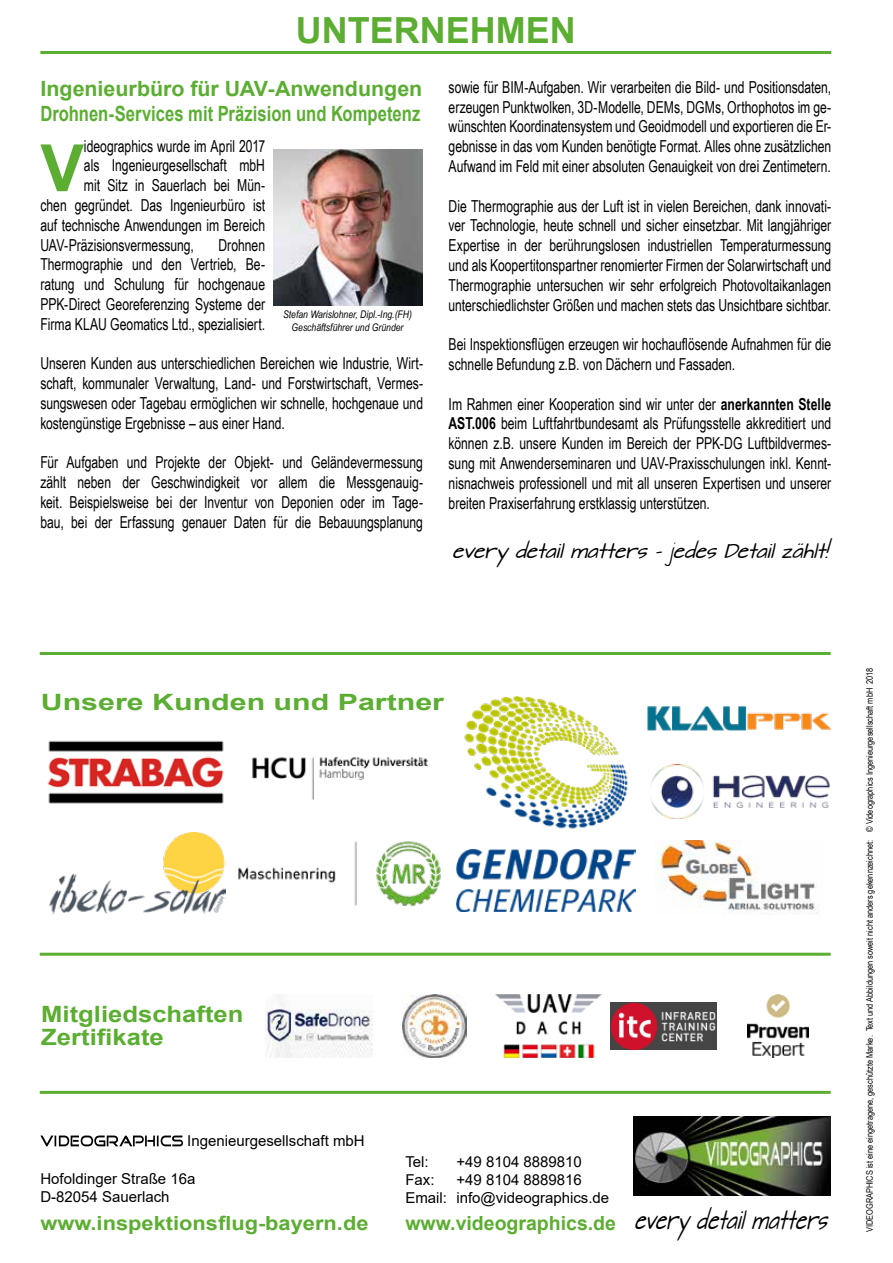
<style>
.page{position:relative;width:893px;height:1263px;background:#fff}
.page>*{position:absolute;margin:0;border:0;box-sizing:border-box;transform-origin:0 0}
.t1{font:700 65.25px "Arial";color:#5bae31}
.t2{font:700 36px "Arial";color:#5bae31}
.t3{font:700 22.5px/22.5px "Arial";color:#5bae31;scale:1.14 1}
.t4{font:700 22.5px "Arial";color:#5bae31;scale:1.35 1}
.t5{font:700 21px/25.2px "Arial";color:#5bae31}
.t6{font:700 19.5px "Arial";color:#5bae31}
.t7{font:700 19.5px "Arial";color:#5bae31;scale:1.12 1}
.t8{font:italic 18px "Architects Daughter";color:#000;scale:.92 1}
.t9{font:16.5px/19.8px "Arial Narrow";color:#000;text-align:justify;scale:.9 1}
.t10{font:15px/18px "Arial";color:#000}
.t11{font:italic 10.5px/12.6px "Arial Narrow";color:#000;text-align:center}
.t12{font:9px "Arial Narrow";color:#000}
.s1{font-weight:700}
.s2{font-family:"Architects Daughter";font-weight:400;font-style:italic;font-size:22.65px;color:#000}
</style>
<div class="page">
<img style="left:266px;top:1000px;width:106px;height:58px">
<img style="left:495px;top:994px;width:107px;height:64px">
<img style="left:610px;top:1002px;width:106px;height:48px">
<img style="left:747px;top:994px;width:62px;height:64px">
<img style="left:634px;top:1116px;width:197px;height:79px">
<svg style="left:40px;top:1135px;width:143px;height:11px"></svg>
<hr style="left:40px;top:1091px;width:791px;height:3px;background:#5bae31">
<img style="left:403px;top:994px;width:64px;height:64px">
<img style="left:274px;top:149px;width:148px;height:157px">
<hr style="left:40px;top:51px;width:791px;height:3px;background:#5bae31">
<hr style="left:40px;top:953px;width:791px;height:3px;background:#5bae31">
<hr style="left:40px;top:652px;width:791px;height:3px;background:#5bae31">
<img style="left:648px;top:707px;width:183px;height:23px">
<img style="left:47px;top:740px;width:177px;height:64px">
<img style="left:238px;top:841px;width:203px;height:65px">
<img style="left:651px;top:765px;width:179px;height:54px">
<img style="left:457px;top:696px;width:178px;height:215px">
<img style="left:655px;top:840px;width:162px;height:74px">
<img style="left:49px;top:832px;width:177px;height:82px">
<img style="left:252px;top:756px;width:176px;height:44px">
<h2 class="t2" style="left:296px;top:5px;width:281px">UNTERNEHMEN</h2>
<p class="t5" style="left:40px;top:76px;width:383px">Ingenieurbüro für UAV-Anwendungen<br>Drohnen-Services mit Präzision und Kompetenz</p>
<h1 class="t1" style="left:40px;top:122px;width:45px">V</h1>
<p class="t9" style="left:84px;top:135px;width:203px">ideographics wurde im April 2017</p>
<p class="t9" style="left:449px;top:76px;width:427px">sowie für BIM-Aufgaben. Wir verarbeiten die Bild- und Positionsdaten, erzeugen Punktwolken, 3D-Modelle, DEMs, DGMs, Orthophotos im ge&shy;wünschten Koordinatensystem und Geoidmodell und exportieren die Er&shy;gebnisse in das vom Kunden benötigte Format. Alles ohne zusätzlichen Aufwand im Feld mit einer absoluten Genauigkeit von drei Zentimetern.</p>
<p class="t9" style="left:449px;top:195px;width:427px">Die Thermographie aus der Luft ist in vielen Bereichen, dank innovati&shy;ver Technologie, heute schnell und sicher einsetzbar. Mit langjähriger Expertise in der berührungslosen industriellen Temperaturmessung und als Koopertitonspartner renomierter Firmen der Solarwirtschaft und Thermographie untersuchen wir sehr erfolgreich Photovoltaikanlagen unterschiedlichster Größen und machen stets das Unsichtbare sichtbar.</p>
<p class="t9" style="left:449px;top:334px;width:427px">Bei Inspektionsflügen erzeugen wir hochauflösende Aufnahmen für die schnelle Befundung z.B. von Dächern und Fassaden.</p>
<p class="t9" style="left:449px;top:393px;width:427px">Im Rahmen einer Kooperation sind wir unter der <span class="s1">anerkannten Stelle AST.006</span> beim Luftfahrtbundesamt als Prüfungsstelle akkreditiert und können z.B. unsere Kunden im Bereich der PPK-DG Luftbildvermes&shy;sung mit Anwenderseminaren und UAV-Praxisschulungen inkl. Kennt&shy;nisnachweis professionell und mit all unseren Expertisen und unserer breiten Praxiserfahrung erstklassig unterstützen.</p>
<p class="t9" style="left:84px;top:155px;width:203px">als Ingenieurgesellschaft mbH</p>
<p class="t9" style="left:84px;top:175px;width:203px">mit Sitz in Sauerlach bei Mün-</p>
<p class="t9" style="left:40px;top:195px;width:251px">chen gegründet. Das Ingenieurbüro ist</p>
<p class="t9" style="left:40px;top:214px;width:251px">auf technische Anwendungen im Bereich</p>
<p class="t9" style="left:40px;top:234px;width:172px">UAV-Präzisionsvermessung,</p>
<p class="t9" style="left:40px;top:234px;width:251px;text-indent:178px">Drohnen Thermographie und den Vertrieb, Be&shy;ratung und Schulung für hochgenaue PPK-Direct Georeferenzing Systeme der Firma KLAU Geomatics Ltd., spezialisiert.</p>
<p class="t9" style="left:40px;top:353px;width:427px">Unseren Kunden aus unterschiedlichen Bereichen wie Industrie, Wirt&shy;schaft, kommunaler Verwaltung, Land- und Forstwirtschaft, Vermes&shy;sungswesen oder Tagebau ermöglichen wir schnelle, hochgenaue und kostengünstige Ergebnisse – aus einer Hand.</p>
<p class="t9" style="left:40px;top:452px;width:427px">Für Aufgaben und Projekte der Objekt- und Geländevermessung zählt neben der Geschwindigkeit vor allem die Messgenauig&shy;keit. Beispielsweise bei der Inventur von Deponien oder im Tage&shy;bau, bei der Erfassung genauer Daten für die Bebauungsplanung</p>
<p class="t11" style="left:283px;top:308px;width:130px">Stefan Warislohner, Dipl.-Ing.(FH)<br>Geschäftsführer und Gründer</p>
<p class="t8" style="left:452px;top:541px;width:419px">everydetailmatters-jedesDetailzählt!</p>
<h3 class="t4" style="left:41px;top:686px;width:300px">Unsere Kunden und Partner</h3>
<h3 class="t3" style="left:41px;top:1003px;width:179px">Mitgliedschaften<br>Zertifikate</h3>
<p class="t10" style="left:187px;top:1132px;width:179px">Ingenieurgesellschaft mbH</p>
<p class="t10" style="left:40px;top:1170px;width:157px">Hofoldinger Straße 16a<br>D-82054 Sauerlach</p>
<p class="t7" style="left:40px;top:1209px;width:294px">www.inspektionsflug-bayern.de</p>
<p class="t10" style="left:405px;top:1152px;width:25px">Tel:</p>
<p class="t10" style="left:456px;top:1152px;width:127px">+49 8104 8889810</p>
<p class="t10" style="left:405px;top:1170px;width:31px">Fax:</p>
<p class="t10" style="left:405px;top:1170px;width:205px;text-indent:51px">+49 8104 8889816<br>Email: info@videographics.de</p>
<p class="t6" style="left:405px;top:1209px;width:433px">www.videographics.de <span class="s2">everydetailmatters</span></p>
<p class="t12" style="left:863px;top:1232px;width:566px;rotate:-90deg">VIDEOGRAPHICS ist eine eingetragene, geschützte Marke. Text und Abbildungen soweit nicht anders gekennzeichnet: © Videographics Ingenieurgesellschaft mbH 2018</p>
</div>
